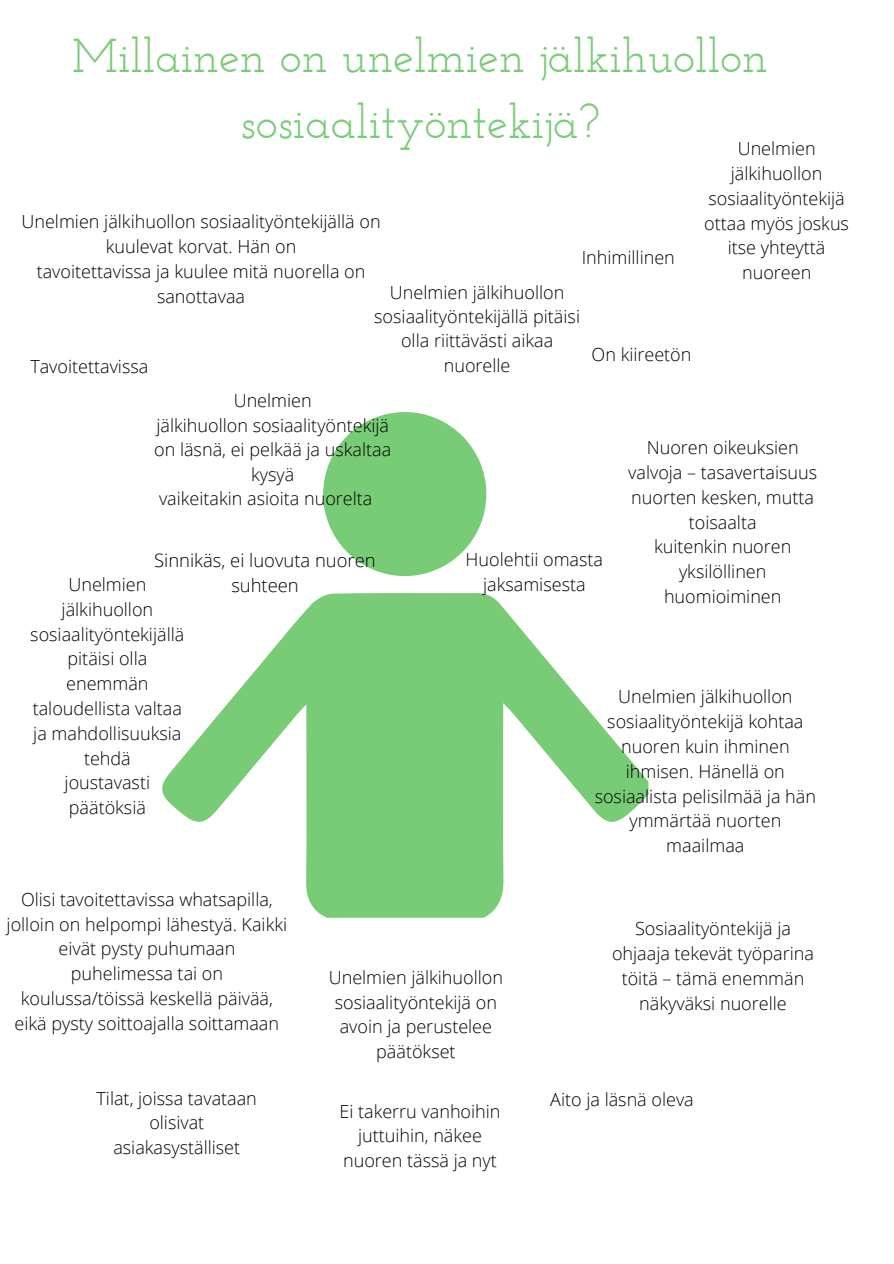
<style>
.page{position:relative;width:894px;height:1264px;background:#fff}
.page>*{position:absolute;margin:0;border:0;box-sizing:border-box;transform-origin:0 0}
.t1{font:47.25px/65.2px "Josefin Slab";color:#78cc76;text-align:center}
.t2{font:300 18.45px/25.3px "Open Sans";color:#000;text-align:center}
.t3{font:300 18px/24.8px "Open Sans";color:#000;text-align:center}
</style>
<div class="page">
<svg style="left:323px;top:412px;width:163px;height:164px"></svg>
<svg style="left:162px;top:593px;width:486px;height:324px;fill:#78cc76"></svg>
<h1 class="t1" style="left:72px;top:28px;width:697px">Millainen on unelmien jälkihuollon sosiaalityöntekijä?</h1>
<p class="t3" style="left:704px;top:136px;width:146px">Unelmien jälkihuollon sosiaalityöntekijä ottaa myös joskus itse yhteyttä nuoreen</p>
<p class="t3" style="left:21px;top:208px;width:360px;line-height:25.2px">Unelmien jälkihuollon sosiaalityöntekijällä on kuulevat korvat. Hän on<br>tavoitettavissa ja kuulee mitä nuorella on sanottavaa</p>
<p class="t3" style="left:581px;top:244px;width:95px">Inhimillinen</p>
<p class="t3" style="left:374px;top:279px;width:207px">Unelmien jälkihuollon sosiaalityöntekijällä pitäisi olla riittävästi aikaa nuorelle</p>
<p class="t3" style="left:591px;top:341px;width:101px">On kiireetön</p>
<p class="t3" style="left:30px;top:353px;width:119px">Tavoitettavissa</p>
<p class="t3" style="left:234px;top:387px;width:79px">Unelmien</p>
<p class="t3" style="left:156px;top:412px;width:234px">jälkihuollon sosiaalityöntekijä</p>
<p class="t3" style="left:154px;top:437px;width:238px">on läsnä, ei pelkää ja uskaltaa</p>
<p class="t3" style="left:251px;top:461px;width:45px">kysyä</p>
<p class="t3" style="left:159px;top:486px;width:215px">vaikeitakin asioita nuorelta</p>
<p class="t3" style="left:628px;top:435px;width:190px">Nuoren oikeuksien valvoja – tasavertaisuus nuorten kesken, mutta toisaalta<br>kuitenkin nuoren yksilöllinen huomioiminen</p>
<p class="t2" style="left:154px;top:547px;width:223px">Sinnikäs, ei luovuta nuoren suhteen</p>
<p class="t3" style="left:465px;top:547px;width:139px">Huolehtii omasta jaksamisesta</p>
<p class="t3" style="left:30px;top:571px;width:155px">Unelmien jälkihuollon sosiaalityöntekijällä pitäisi olla enemmän taloudellista valtaa ja mahdollisuuksia tehdä<br>joustavasti päätöksiä</p>
<p class="t3" style="left:594px;top:684px;width:223px">Unelmien jälkihuollon sosiaalityöntekijä kohtaa nuoren kuin ihminen ihmisen. Hänellä on sosiaalista pelisilmää ja hän ymmärtää nuorten maailmaa</p>
<p class="t3" style="left:7px;top:886px;width:282px">Olisi tavoitettavissa whatsapilla, jolloin on helpompi lähestyä. Kaikki eivät pysty puhumaan puhelimessa tai on koulussa/töissä keskellä päivää, eikä pysty soittoajalla soittamaan</p>
<p class="t3" style="left:96px;top:1085px;width:162px">Tilat, joissa tavataan olisivat asiakasyställiset</p>
<p class="t3" style="left:328px;top:964px;width:176px">Unelmien jälkihuollon sosiaalityöntekijä on avoin ja perustelee päätökset</p>
<p class="t3" style="left:339px;top:1098px;width:162px">Ei takerru vanhoihin juttuihin, näkee nuoren tässä ja nyt</p>
<p class="t3" style="left:612px;top:915px;width:203px">Sosiaalityöntekijä ja ohjaaja tekevät työparina töitä – tämä enemmän näkyväksi nuorelle</p>
<p class="t3" style="left:550px;top:1086px;width:145px">Aito ja läsnä oleva</p>
</div>
